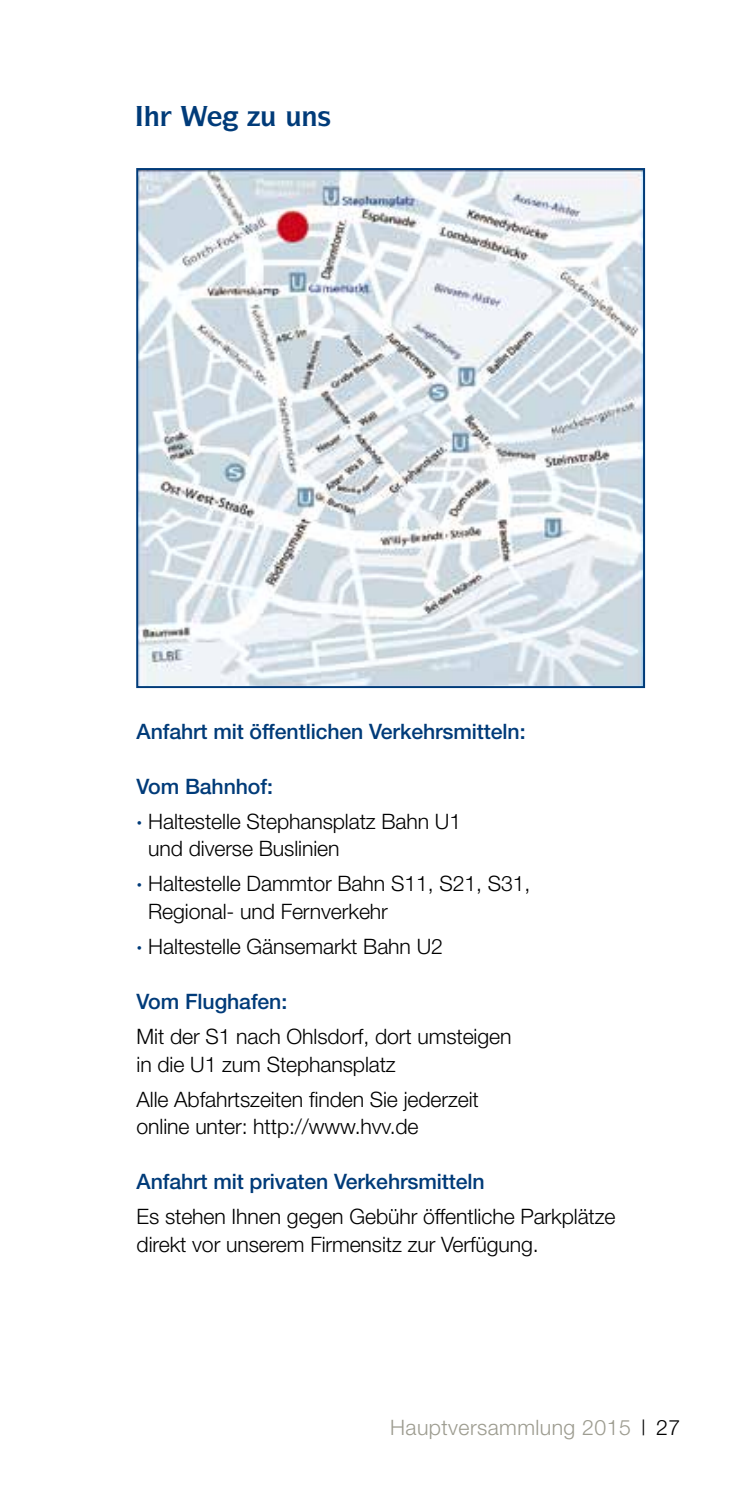
<style>
.page{position:relative;width:745px;height:1489px;background:#fff}
.page>*{position:absolute;margin:0;border:0;box-sizing:border-box;transform-origin:0 0}
.t1{font:700 30px "Symbol EFOP";color:#003b79}
.t2{font:300 21.25px/35px "Helvetica Neue";letter-spacing:-.005em;color:#000}
.t3{font:500 21.25px "Helvetica Neue";letter-spacing:-.005em;color:#003b79}
.t4{font:300 21.25px "Helvetica Neue";letter-spacing:.02em;color:#9d9c90}
.s1{font-weight:500;color:#003b79}
.s2{font-weight:700;color:#003b79}
.s3{color:#000}
</style>
<div class="page">
<img style="left:139px;top:171px;width:502px;height:514px">
<div style="left:136px;top:168px;width:508px;height:520px;border:2px solid #003b79"></div>
<h1 class="t1" style="left:260px;top:98px;width:72px">◆ ◆■▲</h1>
<p class="t3" style="left:136px;top:718px;width:390px">Anfahrt mit öffentlichen Verkehrsmitteln:</p>
<p class="t2" style="left:136px;top:768px;width:326px"><span class="s1">Vom Bahnhof:<br></span><span class="s2">·</span> Haltestelle Stephansplatz Bahn U1</p>
<p class="t2" style="left:136px;top:830px;width:395px;text-indent:12px">und diverse Buslinien<br><span class="s2">·</span> Haltestelle Dammtor Bahn S11, S21, S31,</p>
<p class="t2" style="left:136px;top:893px;width:308px;text-indent:12px">Regional- und Fernverkehr<br><span class="s2">·</span> Haltestelle Gänsemarkt Bahn U2</p>
<p class="t3" style="left:136px;top:988px;width:152px">Vom Flughafen:</p>
<p class="t2" style="left:136px;top:1022px;width:376px;line-height:27.5px">Mit der S1 nach Ohlsdorf, dort umsteigen in die U1 zum Stephansplatz</p>
<p class="t2" style="left:136px;top:1084px;width:343px;line-height:27.5px">Alle Abfahrtszeiten finden Sie jederzeit online unter: http://www.hvv.de</p>
<p class="t3" style="left:136px;top:1168px;width:349px">Anfahrt mit privaten Verkehrsmitteln</p>
<p class="t2" style="left:136px;top:1202px;width:480px;line-height:27.5px">Es stehen Ihnen gegen Gebühr öffentliche Parkplätze direkt vor unserem Firmensitz zur Verfügung.</p>
<p class="t4" style="left:390px;top:1414px;width:291px">Hauptversammlung 2015 <span class="s3">| 27</span></p>
</div>
